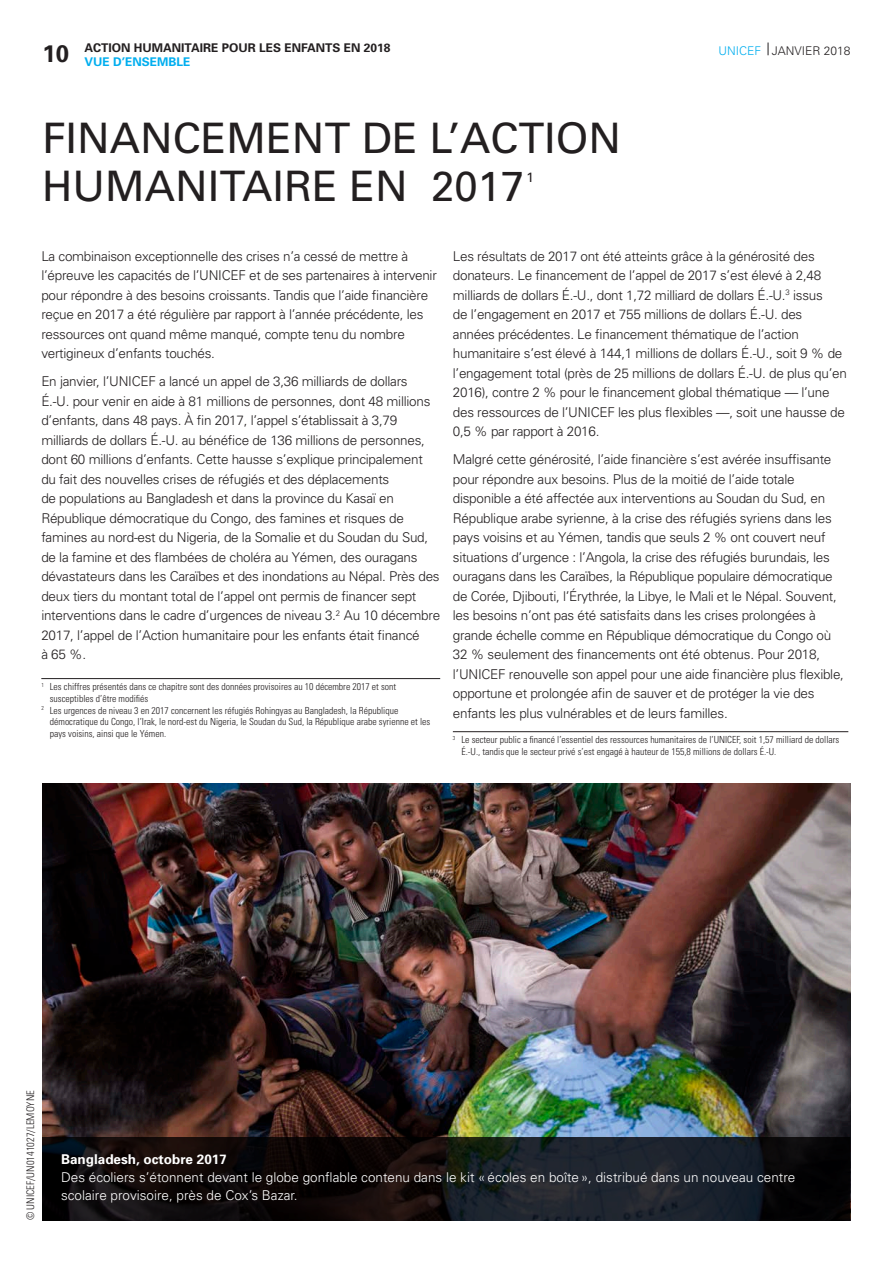
<style>
.page{position:relative;width:893px;height:1263px;background:#fff}
.page>*{position:absolute;margin:0;border:0;box-sizing:border-box;transform-origin:0 0}
.t1{font:42px/48px "Univers";color:#231f20}
.t2{font:700 24px "Univers";color:#231f20}
.t3{font:300 13.5px/19.5px "Univers";letter-spacing:-.02em;color:#231f20}
.t4{font:300 13.5px/18px "Univers";color:#fff}
.t5{font:700 13.5px "Univers";color:#fff}
.t6{font:13.5px "Univers";color:#231f20}
.t7{font:700 12px "Univers";color:#231f20}
.t8{font:300 12px "Univers";color:#231f20}
.t9{font:700 12px "Univers";color:#00aeef}
.t10{font:300 condensed 10.5px "Univers";color:#231f20}
.t11{font:300 condensed 9.75px/11.7px "Univers";color:#231f20}
.s1{color:#00aeef}
</style>
<div class="page">
<svg style="left:768px;top:43px;width:1px;height:12px"></svg>
<hr style="left:41px;top:678px;width:399px;height:1px;background:#231f20">
<hr style="left:453px;top:731px;width:395px;height:1px;background:#231f20">
<img style="left:43px;top:783px;width:807px;height:354px">
<svg style="left:43px;top:1137px;width:807px;height:83px;background:#131215"></svg>
<h2 class="t2" style="left:43px;top:38px;width:28px">10</h2>
<p class="t7" style="left:84px;top:40px;width:308px">ACTION HUMANITAIRE POUR LES ENFANTS EN 2018</p>
<p class="t9" style="left:84px;top:54px;width:108px">VUE D’ENSEMBLE</p>
<p class="t1" style="left:42px;top:114px;width:580px">FINANCEMENT DE L’ACTION<br>HUMANITAIRE EN 2017</p>
<p class="t6" style="left:526px;top:170px;width:9px">1</p>
<p class="t8" style="left:718px;top:44px;width:134px"><span class="s1">UNICEF</span> JANVIER 2018</p>
<p class="t3" style="left:41px;top:246px;width:397px">La combinaison exceptionnelle des crises n’a cessé de mettre à l’épreuve les capacités de l’UNICEF et de ses partenaires à intervenir pour répondre à des besoins croissants. Tandis que l’aide financière reçue en 2017 a été régulière par rapport à l’année précédente, les ressources ont quand même manqué, compte tenu du nombre vertigineux d’enfants touchés.<sup>1</sup></p>
<p class="t3" style="left:41px;top:371px;width:400px">En janvier, l’UNICEF a lancé un appel de 3,36 milliards de dollars<br>É.-U. pour venir en aide à 81 millions de personnes, dont 48 millions d’enfants, dans 48 pays. À fin 2017, l’appel s’établissait à 3,79 milliards de dollars É.-U. au bénéfice de 136 millions de personnes, dont 60 millions d’enfants. Cette hausse s’explique principalement du fait des nouvelles crises de réfugiés et des déplacements<br>de populations au Bangladesh et dans la province du Kasaï en République démocratique du Congo, des famines et risques de famines au nord-est du Nigeria, de la Somalie et du Soudan du Sud, de la famine et des flambées de choléra au Yémen, des ouragans dévastateurs dans les Caraïbes et des inondations au Népal. Près des deux tiers du montant total de l’appel ont permis de financer sept interventions dans le cadre d’urgences de niveau 3.<sup>2</sup> Au 10 décembre 2017, l’appel de l’Action humanitaire pour les enfants était financé<br>à 65 %.</p>
<p class="t11" style="left:50px;top:681px;width:348px;text-indent:-9px"><sup>1</sup> Les chiffres présentés dans ce chapitre sont des données provisoires au 10 décembre 2017 et sont susceptibles d’être modifiés</p>
<p class="t11" style="left:50px;top:704px;width:382px;text-indent:-9px"><sup>2</sup> Les urgences de niveau 3 en 2017 concernent les réfugiés Rohingyas au Bangladesh, la République démocratique du Congo, l’Irak, le nord-est du Nigeria, le Soudan du Sud, la République arabe syrienne et les pays voisins, ainsi que le Yémen.</p>
<p class="t3" style="left:453px;top:246px;width:396px">Les résultats de 2017 ont été atteints grâce à la générosité des donateurs. Le financement de l’appel de 2017 s’est élevé à 2,48 milliards de dollars É.-U., dont 1,72 milliard de dollars É.-U.<sup>3</sup> issus<br>de l’engagement en 2017 et 755 millions de dollars É.-U. des années précédentes. Le financement thématique de l’action humanitaire s’est élevé à 144,1 millions de dollars É.-U., soit 9 % de l’engagement total (près de 25 millions de dollars É.-U. de plus qu’en 2016), contre 2 % pour le financement global thématique — l’une des ressources de l’UNICEF les plus flexibles —, soit une hausse de 0,5 % par rapport à 2016.</p>
<p class="t3" style="left:453px;top:449px;width:393px">Malgré cette générosité, l’aide financière s’est avérée insuffisante pour répondre aux besoins. Plus de la moitié de l’aide totale disponible a été affectée aux interventions au Soudan du Sud, en République arabe syrienne, à la crise des réfugiés syriens dans les pays voisins et au Yémen, tandis que seuls 2 % ont couvert neuf situations d’urgence : l’Angola, la crise des réfugiés burundais, les ouragans dans les Caraïbes, la République populaire démocratique de Corée, Djibouti, l’Érythrée, la Libye, le Mali et le Népal. Souvent, les besoins n’ont pas été satisfaits dans les crises prolongées à grande échelle comme en République démocratique du Congo où 32 % seulement des financements ont été obtenus. Pour 2018, l’UNICEF renouvelle son appel pour une aide financière plus flexible, opportune et prolongée afin de sauver et de protéger la vie des enfants les plus vulnérables et de leurs familles.</p>
<p class="t11" style="left:461px;top:734px;width:379px;text-indent:-9px"><sup>3</sup> Le secteur public a financé l’essentiel des ressources humanitaires de l’UNICEF, soit 1,57 milliard de dollars<br>É.-U., tandis que le secteur privé s’est engagé à hauteur de 155,8 millions de dollars É.-U.</p>
<p class="t10" style="left:24px;top:1220px;width:132px;rotate:-90deg">© UNICEF/UN0141027/LEMOYNE</p>
<p class="t5" style="left:61px;top:1150px;width:167px">Bangladesh, octobre 2017</p>
<p class="t4" style="left:61px;top:1168px;width:736px">Des écoliers s’étonnent devant le globe gonflable contenu dans le kit «écoles en boîte», distribué dans un nouveau centre scolaire provisoire, près de Cox’s Bazar.</p>
</div>
